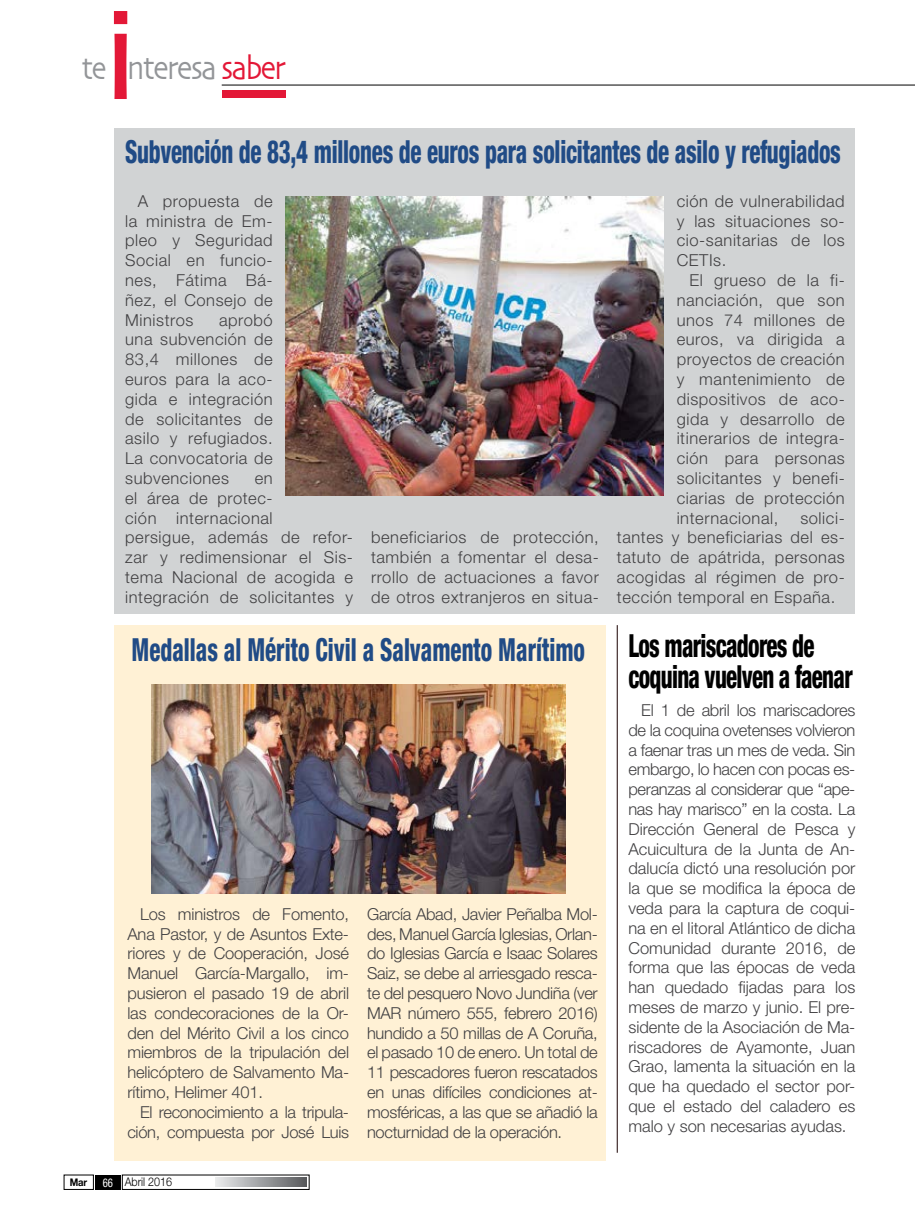
<style>
.page{position:relative;width:915px;height:1212px;background:#fff}
.page>*{position:absolute;margin:0;border:0;box-sizing:border-box;transform-origin:0 0}
.t1{font:127.2px "Skia";color:#e31837}
.t2{font:34.35px "Skia";letter-spacing:-.05em;color:#939598;scale:.87 1}
.t3{font:800 condensed 31.8px "Helvetica Neue LT Std";letter-spacing:-.01em;color:#204b86;scale:.72 1}
.t4{font:800 condensed 31.8px/30.6px "Helvetica Neue LT Std";letter-spacing:-.03em;color:#000;scale:.72 1}
.t5{font:300 16.5px/19.8px "Helvetica Neue LT Std";letter-spacing:.035em;color:#414042;text-align:justify}
.t6{font:300 16.5px/19.8px "Helvetica Neue LT Std";letter-spacing:-.02em;color:#414042;text-align:right}
.t7{font:300 12px "Helvetica Neue LT Std";color:#000;scale:.9 1}
.t8{font:700 10.5px "Helvetica Neue LT Std";color:#000;scale:.9 1}
.s1{font-size:33.3px}
.s2{color:#e31837}
.s3{font-weight:400;font-stretch:condensed;color:#fff}
</style>
<div class="page">
<svg style="left:113px;top:11px;width:15px;height:88px"></svg>
<hr style="left:222px;top:85px;width:692px;height:1px;background:#000">
<div style="left:222px;top:91px;width:63px;height:7px;background:#e31837"></div>
<svg style="left:216px;top:1178px;width:90px;height:8px"></svg>
<div style="left:95px;top:1175px;width:26px;height:14px;background:#000"></div>
<div style="left:114px;top:625px;width:492px;height:536px;background:#fff1d5"></div>
<div style="left:114px;top:128px;width:741px;height:485px;background:#d1d3d4"></div>
<hr style="left:616px;top:625px;width:1px;height:528px;background:#1a0000">
<img style="left:151px;top:684px;width:414px;height:209px">
<img style="left:285px;top:197px;width:378px;height:298px">
<h1 class="t1" style="left:104px;top:-20px;width:35px">i</h1>
<h2 class="t2" style="left:82px;top:48px;width:236px"><span class="s1">te</span> nteresa <span class="s2">saber</span></h2>
<h3 class="t3" style="left:125px;top:132px;width:995px">Subvención de 83,4 millones de euros para solicitantes de asilo y refugiados</h3>
<p class="t5" style="left:125px;top:191px;width:149px;text-indent:13px">A propuesta de la ministra de Em&shy;pleo y Seguridad Social en funcio&shy;nes, Fátima Bá&shy;ñez, el Consejo de Ministros</p>
<p class="t5" style="left:125px;top:309px;width:149px;text-indent:94px">aprobó una subvención de 83,4 millones de euros para la aco&shy;gida e integración de solicitantes de asilo y refugiados.<br>La convocatoria de subvenciones</p>
<p class="t5" style="left:125px;top:468px;width:229px;text-align:left;text-indent:129px">en<br>el área de protec-<br>ción internacional<br>persigue, además de refor&shy;zar y redimensionar el Sis&shy;tema Nacional de acogida e integración de solicitantes y</p>
<p class="t5" style="left:371px;top:527px;width:229px">beneficiarios de protección, también a fomentar el desa&shy;rrollo de actuaciones a favor de otros extranjeros en situa-</p>
<p class="t5" style="left:676px;top:191px;width:169px">ción de vulnerabilidad y las situaciones so&shy;cio-sanitarias de los CETIs.</p>
<p class="t5" style="left:676px;top:270px;width:169px;text-indent:13px">El grueso de la fi&shy;nanciación, que son unos 74 millones de euros, va dirigida a proyectos de creación y mantenimiento de dispositivos de aco&shy;gida y desarrollo de itinerarios de integra&shy;ción para personas solicitantes y benefi&shy;ciarias de protección internacional,</p>
<p class="t5" style="left:616px;top:507px;width:229px;text-indent:183px">solici&shy;tantes y beneficiarias del es&shy;tatuto de apátrida, personas acogidas al régimen de pro&shy;tección temporal en España.</p>
<h3 class="t3" style="left:131px;top:630px;width:631px">Medallas al Mérito Civil a Salvamento Marítimo</h3>
<h3 class="t4" style="left:628px;top:630px;width:313px">Los mariscadores de coquina vuelven a faenar</h3>
<p class="t5" style="left:127px;top:903px;width:223px;text-indent:13px">Los ministros de Fomento, Ana Pastor, y de Asuntos Exte&shy;riores y de Cooperación, José Manuel García-Margallo, im&shy;pusieron el pasado 19 de abril las condecoraciones de la Or&shy;den del Mérito Civil a los cinco miembros de la tripulación del helicóptero de Salvamento Ma&shy;rítimo, Helimer 401.</p>
<p class="t6" style="left:127px;top:1101px;width:223px">El reconocimiento a la tripula&shy;ción, compuesta por José Luis</p>
<p class="t8" style="left:70px;top:1176px;width:21px">Mar</p>
<p class="t7" style="left:103px;top:1175px;width:79px"><span class="s3">66</span> Abril 2016</p>
<p class="t5" style="left:367px;top:903px;width:232px">García Abad, Javier Peñalba Mol&shy;des, Manuel García Iglesias, Orlan&shy;do Iglesias García e Isaac Solares Saiz, se debe al arriesgado resca&shy;te del pesquero Novo Jundiña (ver MAR número 555, febrero 2016) hundido a 50 millas de A Coruña, el pasado 10 de enero. Un total de 11 pescadores fueron rescatados en unas difíciles condiciones at&shy;mosféricas, a las que se añadió la nocturnidad de la operación.</p>
<p class="t5" style="left:628px;top:700px;width:228px;text-indent:13px">El 1 de abril los mariscadores de la coquina ovetenses volvieron a faenar tras un mes de veda. Sin embargo, lo hacen con pocas es&shy;peranzas al considerar que “ape&shy;nas hay marisco” en la costa. La Dirección General de Pesca y Acuicultura de la Junta de An&shy;dalucía dictó una resolución por la que se modifica la época de veda para la captura de coqui&shy;na en el litoral Atlántico de dicha Comunidad durante 2016, de forma que las épocas de veda han quedado fijadas para los meses de marzo y junio. El pre&shy;sidente de la Asociación de Ma&shy;riscadores de Ayamonte, Juan Grao, lamenta la situación en la que ha quedado el sector por&shy;que el estado del caladero es malo y son necesarias ayudas.</p>
</div>
